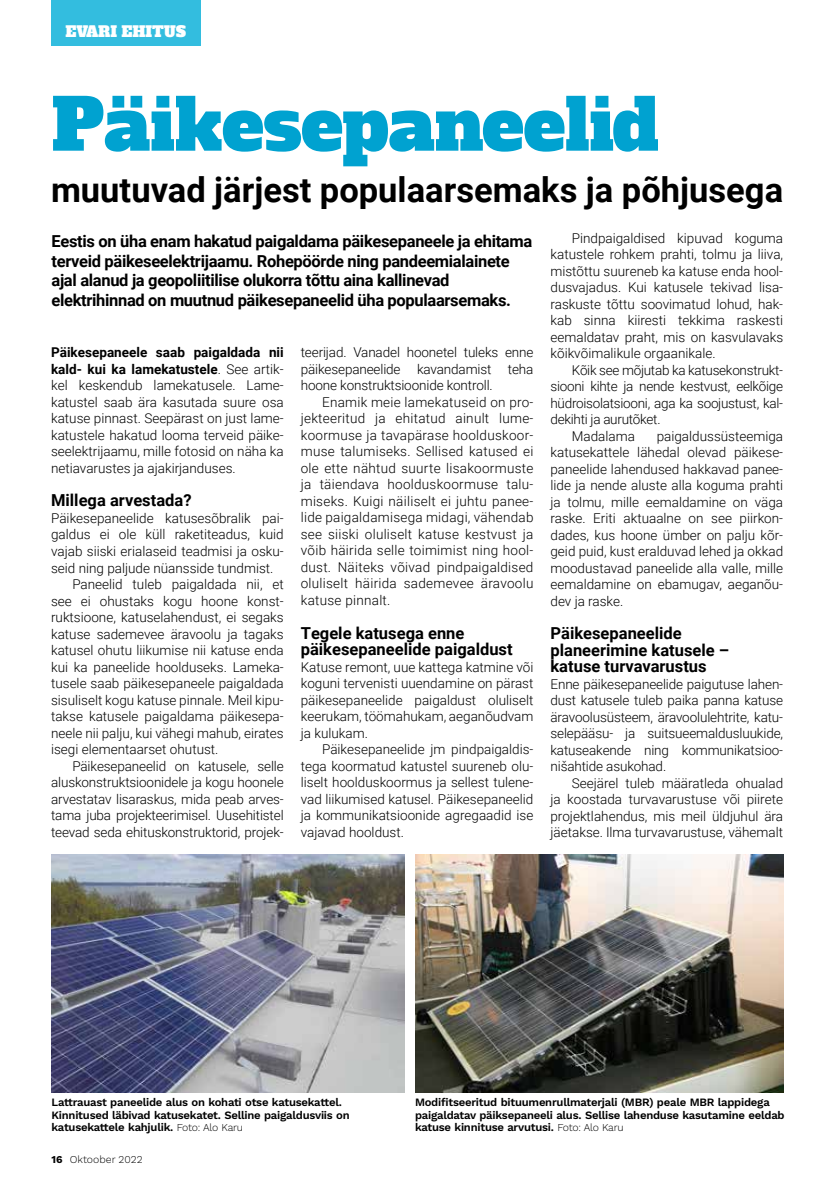
<style>
.page{position:relative;width:830px;height:1191px;background:#fff}
.page>*{position:absolute;margin:0;border:0;box-sizing:border-box;transform-origin:0 0}
.t1{font:70.5px "Alfa Slab One";color:#00a2d0}
.t2{font:700 34.5px "Roboto";color:#000}
.t3{font:700 16.5px/19.5px "Roboto";letter-spacing:-.02em;color:#000}
.t4{font:700 16.5px/16.5px "Roboto";color:#000}
.t5{font:15px "Alfa Slab One";color:#fff}
.t6{font:300 13.5px/16.5px "Roboto";color:#000;text-align:justify}
.t7{font:300 13.5px "Roboto";letter-spacing:-.02em;color:#000}
.t8{font:600 11.25px/12.8px "Work Sans";letter-spacing:-.02em;color:#000}
.t9{font:300 10.5px "Work Sans";color:#000}
.s1{font-weight:700}
.s2{font-weight:300;font-size:10.5px}
</style>
<div class="page">
<img style="left:51px;top:854px;width:353px;height:238px">
<img style="left:415px;top:854px;width:367px;height:238px">
<div style="left:51px;top:0;width:149px;height:46px;background:#33bddf"></div>
<p class="t5" style="left:66px;top:22px;width:122px">EVARI EHITUS</p>
<h1 class="t1" style="left:51px;top:78px;width:608px">Päikesepaneelid</h1>
<h2 class="t2" style="left:51px;top:165px;width:733px">muutuvad järjest populaarsemaks ja põhjusega</h2>
<p class="t3" style="left:51px;top:231px;width:482px">Eestis on üha enam hakatud paigaldama päikesepaneele ja ehitama terveid päikeseelektrijaamu. Rohepöörde ning pandeemialainete ajal alanud ja geopoliitilise olukorra tõttu aina kallinevad elektrihinnad on muutnud päikesepaneelid üha populaarsemaks.</p>
<p class="t6" style="left:550px;top:229px;width:234px;text-indent:21px">Pindpaigaldised kipuvad koguma katustele rohkem prahti, tolmu ja liiva, mistõttu suureneb ka katuse enda hool&shy;dusvajadus. Kui katusele tekivad lisa&shy;raskuste tõttu soovimatud lohud, hak&shy;kab sinna kiiresti tekkima raskesti eemaldatav praht, mis on kasvulavaks kõikvõimalikule orgaanikale.</p>
<p class="t7" style="left:571px;top:360px;width:213px">Kõik see mõjutab ka katusekonstrukt-</p>
<p class="t7" style="left:550px;top:377px;width:234px">siooni kihte ja nende kestvust, eelkõige</p>
<p class="t7" style="left:550px;top:393px;width:234px">hüdroisolatsiooni, aga ka soojustust, kal-</p>
<p class="t7" style="left:550px;top:410px;width:112px">dekihti ja aurutõket.</p>
<p class="t6" style="left:571px;top:427px;width:65px">Madalama</p>
<p class="t6" style="left:300px;top:344px;width:234px">teerijad. Vanadel hoonetel tuleks enne päikesepaneelide kavandamist teha hoone konstruktsioonide kontroll.</p>
<p class="t6" style="left:300px;top:393px;width:234px;text-indent:21px">Enamik meie lamekatuseid on pro&shy;jekteeritud ja ehitatud ainult lume&shy;koormuse ja tavapärase hoolduskoor&shy;muse talumiseks. Sellised katused ei ole ette nähtud suurte lisakoormuste ja täiendava hoolduskoormuse talu&shy;miseks. Kuigi näiliselt ei juhtu panee&shy;lide paigaldamisega midagi, vähendab see siiski oluliselt katuse kestvust ja võib häirida selle toimimist ning hool&shy;dust. Näiteks võivad pindpaigaldised oluliselt häirida sademevee äravoolu katuse pinnalt.</p>
<p class="t4" style="left:300px;top:624px;width:213px">Tegele katusega enne päikesepaneelide paigaldust</p>
<p class="t6" style="left:300px;top:658px;width:234px">Katuse remont, uue kattega katmine või koguni tervenisti uuendamine on pärast päikesepaneelide paigaldust oluliselt keerukam, töömahukam, aeganõudvam ja kulukam.</p>
<p class="t6" style="left:300px;top:740px;width:234px;text-indent:21px">Päikesepaneelide jm pindpaigaldis&shy;tega koormatud katustel suureneb olu&shy;liselt hoolduskoormus ja sellest tulene&shy;vad liikumised katusel. Päikesepaneelid ja kommunikatsioonide agregaadid ise vajavad hooldust.</p>
<p class="t6" style="left:51px;top:344px;width:234px"><span class="s1">Päikesepaneele saab paigaldada nii kald- kui ka lamekatustele</span>. See artik&shy;kel keskendub lamekatusele. Lame&shy;katustel saab ära kasutada suure osa katuse pinnast. Seepärast on just lame&shy;katustele hakatud looma terveid päike&shy;seelektrijaamu, mille fotosid on näha ka netiavarustes ja ajakirjanduses.</p>
<p class="t4" style="left:51px;top:492px;width:142px">Millega arvestada?</p>
<p class="t6" style="left:51px;top:509px;width:234px">Päikesepaneelide katusesõbralik pai-</p>
<p class="t6" style="left:51px;top:526px;width:234px">galdus ei ole küll raketiteadus, kuid</p>
<p class="t6" style="left:51px;top:542px;width:234px">vajab siiski erialaseid teadmisi ja osku-</p>
<p class="t6" style="left:51px;top:559px;width:224px">seid ning paljude nüansside tundmist.</p>
<p class="t6" style="left:72px;top:575px;width:213px">Paneelid tuleb paigaldada nii, et</p>
<p class="t6" style="left:51px;top:592px;width:234px">see ei ohustaks kogu hoone konst-</p>
<p class="t6" style="left:51px;top:608px;width:234px">ruktsioone, katuselahendust, ei segaks</p>
<p class="t6" style="left:51px;top:625px;width:234px">katuse sademevee äravoolu ja tagaks</p>
<p class="t6" style="left:51px;top:641px;width:234px">katusel ohutu liikumise nii katuse enda</p>
<p class="t6" style="left:51px;top:658px;width:234px">kui ka paneelide hoolduseks. Lameka-</p>
<p class="t6" style="left:51px;top:674px;width:234px">tusele saab päikesepaneele paigaldada</p>
<p class="t6" style="left:51px;top:691px;width:234px">sisuliselt kogu katuse pinnale. Meil kipu-</p>
<p class="t6" style="left:51px;top:707px;width:234px">takse katusele paigaldama päikesepa-</p>
<p class="t6" style="left:51px;top:724px;width:234px">neele nii palju, kui vähegi mahub, eirates</p>
<p class="t6" style="left:51px;top:740px;width:169px">isegi elementaarset ohutust.</p>
<p class="t6" style="left:72px;top:757px;width:213px">Päikesepaneelid on katusele, selle</p>
<p class="t6" style="left:51px;top:773px;width:234px">aluskonstruktsioonidele ja kogu hoonele</p>
<p class="t6" style="left:51px;top:790px;width:234px">arvestatav lisaraskus, mida peab arves-</p>
<p class="t6" style="left:51px;top:806px;width:234px">tama juba projekteerimisel. Uusehitistel</p>
<p class="t6" style="left:51px;top:823px;width:234px">teevad seda ehituskonstruktorid, projek-</p>
<p class="t6" style="left:550px;top:427px;width:234px;text-indent:106px">paigaldussüsteemiga katusekattele lähedal olevad päikese&shy;paneelide lahendused hakkavad panee&shy;lide ja nende aluste alla koguma prahti ja tolmu, mille eemaldamine on väga raske. Eriti aktuaalne on see piirkon&shy;dades, kus hoone ümber on palju kõr&shy;geid puid, kust eralduvad lehed ja okkad moodustavad paneelide alla valle, mille eemaldamine on ebamugav, aeganõu&shy;dev ja raske.</p>
<p class="t4" style="left:550px;top:624px;width:180px">Päikesepaneelide planeerimine katusele – katuse turvavarustus</p>
<p class="t6" style="left:550px;top:675px;width:234px">Enne päikesepaneelide paigutuse lahen&shy;dust katusele tuleb paika panna katuse äravoolusüsteem, äravoolulehtrite, katu&shy;selepääsu- ja suitsueemaldusluukide, katuseakende ning kommunikatsioo&shy;nišahtide asukohad.</p>
<p class="t6" style="left:550px;top:774px;width:234px;text-indent:21px">Seejärel tuleb määratleda ohualad ja koostada turvavarustuse või piirete projektlahendus, mis meil üldjuhul ära jäetakse. Ilma turvavarustuse, vähemalt</p>
<p class="t8" style="left:51px;top:1096px;width:299px">Lattrauast paneelide alus on kohati otse katusekattel.<br>Kinnitused läbivad katusekatet. Selline paigaldusviis on katusekattele kahjulik. <span class="s2">Foto: Alo Karu</span></p>
<p class="t8" style="left:415px;top:1096px;width:371px">Modifitseeritud bituumenrullmaterjali (MBR) peale MBR lappidega paigaldatav päiksepaneeli alus. Sellise lahenduse kasutamine eeldab katuse kinnituse arvutusi. <span class="s2">Foto: Alo Karu</span></p>
<p class="t9" style="left:51px;top:1152px;width:93px"><span class="s1">16</span> Oktoober 2022</p>
</div>
